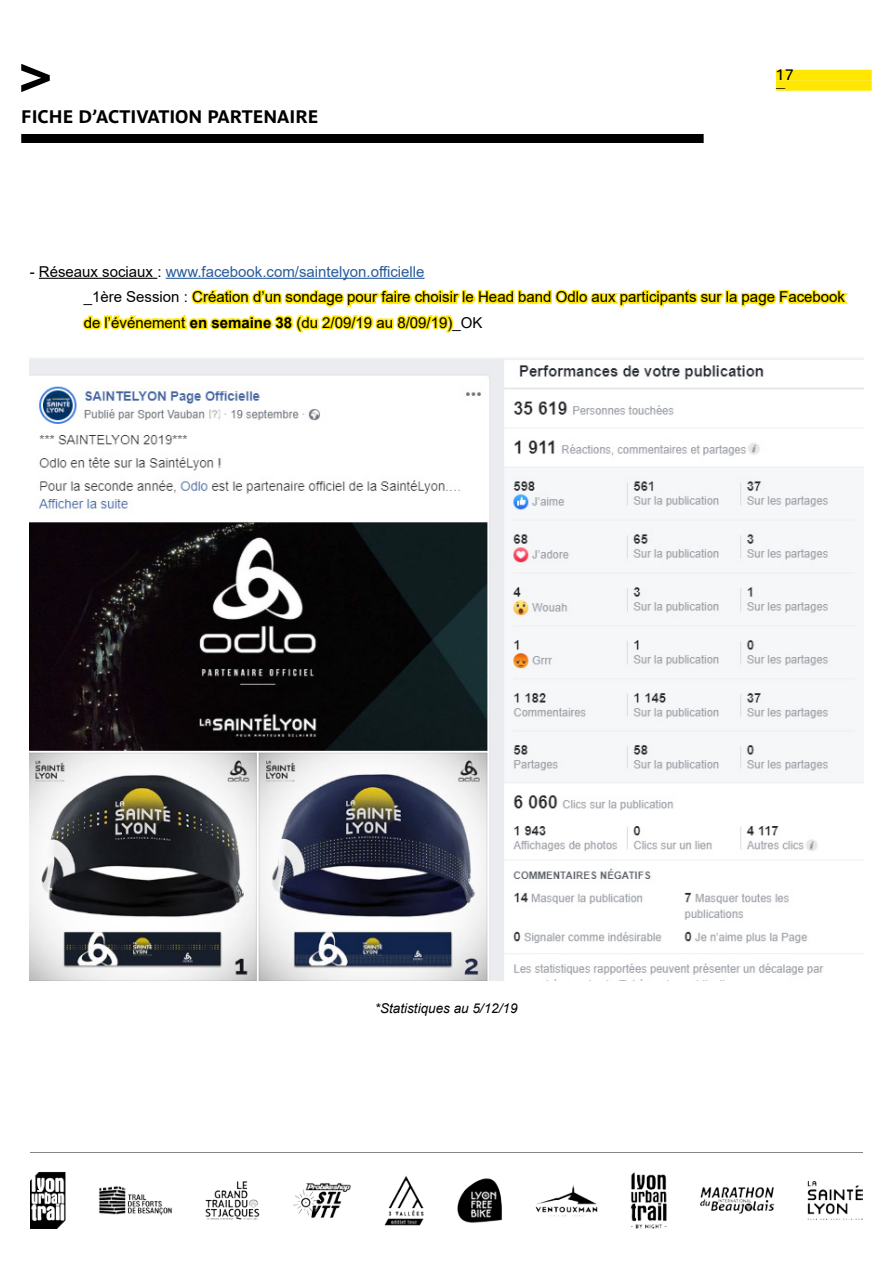
<style>
.page{position:relative;width:893px;height:1263px;background:#fff}
.page>*{position:absolute;margin:0;border:0;box-sizing:border-box;transform-origin:0 0}
.t1{font:700 18px "Parisine Pro";color:#000}
.t2{font:15px/25.5px "Arial";color:#000}
.t3{font:15px "Parisine Pro";color:#000}
.t4{font:italic 13.5px "Arial";color:#000}
.t5{font:9px "Parisine Pro";color:#000}
.s1{color:#275b9b}
.s2{font-weight:700}
</style>
<div class="page">
<div style="left:776px;top:70px;width:96px;height:10px;background:#ffe700"></div>
<div style="left:776px;top:80px;width:96px;height:11px;background:#ffe700"></div>
<div style="left:21px;top:134px;width:683px;height:9px;background:#000"></div>
<svg style="left:21px;top:64px;width:29px;height:28px"></svg>
<img style="left:30px;top:1152px;width:833px;height:76px">
<img style="left:30px;top:357px;width:833px;height:624px">
<hr style="left:39px;top:278px;width:118px;height:1px;background:#000">
<svg style="left:80px;top:277px;width:769px;height:56px"></svg>
<p class="t1" style="left:21px;top:103px;width:299px">FICHE D’ACTIVATION PARTENAIRE</p>
<p class="t3" style="left:776px;top:64px;width:19px">17</p>
<p class="t5" style="left:776px;top:81px;width:11px">—</p>
<p class="t2" style="left:84px;top:259px;width:763px;text-indent:-54px">- Réseaux sociaux : <span class="s1">www.facebook.com/saintelyon.officielle<br></span>_1ère Session : Création d’un sondage pour faire choisir le Head band Odlo aux participants sur la page Facebook de l’événement <span class="s2">en semaine 38</span> (du 2/09/19 au 8/09/19)_OK</p>
<p class="t4" style="left:375px;top:1000px;width:144px">*Statistiques au 5/12/19</p>
</div>
